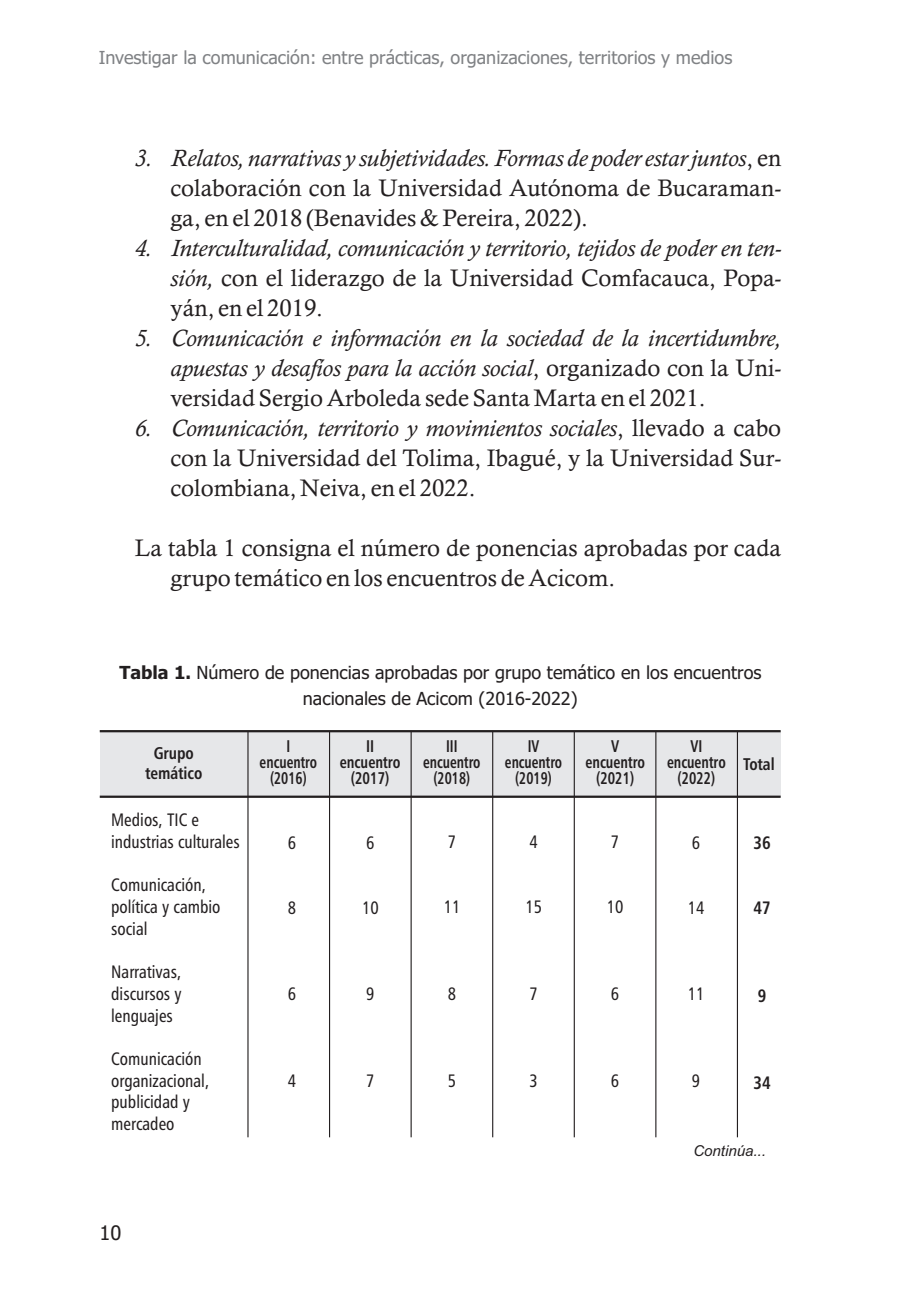
<style>
.page{position:relative;width:907px;height:1305px;background:#fff}
.page>*{position:absolute;margin:0;border:0;box-sizing:border-box;transform-origin:0 0}
.t1{font:24px/30px "Calisto";color:#231f20;text-align:justify}
.t2{font:italic 24px/30px "Calisto";color:#231f20;text-align:justify}
.t3{font:20px "Tahoma";color:#231f20}
.t4{font:18px/21.6px "Humanist 777 BT Roman Condensed B";color:#231f20;scale:.94 1}
.t5{font:18px/26px "Tahoma";color:#231f20;text-align:center}
.t6{font:18px "Tahoma";color:#808285}
.t7{font:18px "Humanist 777 BT Bold Condensed B";color:#231f20;scale:.94 1}
.t8{font:17px/16px "Humanist 777 BT Bold Condensed B";color:#231f20;text-align:center;scale:.83 1}
.t9{font:17px/20px "Humanist 777 BT Bold Condensed B";color:#231f20;text-align:center;scale:.94 1}
.t10{font:17px/16px "Humanist 777 BT Bold Condensed B";color:#231f20;text-align:center;scale:.85 1}
.t11{font:17px/16px "Humanist 777 BT Bold Condensed B";color:#231f20;text-align:center;scale:.87 1}
.t12{font:17px/16px "Humanist 777 BT Bold Condensed B";color:#231f20;text-align:center;scale:.82 1}
.t13{font:17px/16px "Humanist 777 BT Bold Condensed B";color:#231f20;text-align:center;scale:.86 1}
.t14{font:italic 15px "Arial";color:#231f20}
.s1{font-style:italic}
.s2{font-style:normal}
.s3{font-weight:700}
</style>
<div class="page">
<div style="left:100px;top:731px;width:680px;height:65px;background:#e6e7e9"></div>
<hr style="left:100px;top:730px;width:680px;height:2px;background:#231f20">
<hr style="left:100px;top:795px;width:680px;height:3px;background:#231f20">
<hr style="left:736px;top:731px;width:1px;height:406px;background:#231f20">
<hr style="left:655px;top:731px;width:1px;height:406px;background:#231f20">
<hr style="left:573px;top:731px;width:1px;height:406px;background:#231f20">
<hr style="left:492px;top:731px;width:1px;height:406px;background:#231f20">
<hr style="left:410px;top:731px;width:1px;height:406px;background:#231f20">
<hr style="left:329px;top:731px;width:1px;height:406px;background:#231f20">
<hr style="left:247px;top:731px;width:1px;height:406px;background:#231f20">
<p class="t6" style="left:99px;top:51px;width:635px">Investigar la comunicación: entre prácticas, organizaciones, territorios y medios</p>
<p class="t1" style="left:170px;top:145px;width:612px;text-indent:-36px"><span class="s1">3. Relatos, narrativas y subjetividades. Formas de poder estar juntos</span>, en colaboración con la Universidad Autónoma de Bucaraman&shy;ga, en el 2018 (Benavides &amp; Pereira, 2022).</p>
<p class="t2" style="left:170px;top:235px;width:612px;text-indent:-36px">4. Interculturalidad, comunicación y territorio, tejidos de poder en ten&shy;sión, <span class="s2">con el liderazgo de la Universidad Comfacauca, Popa&shy;yán, en el 2019.</span></p>
<p class="t2" style="left:170px;top:325px;width:612px;text-indent:-36px">5. Comunicación e información en la sociedad de la incertidumbre, apuestas y desafíos para la acción social<span class="s2">, organizado con la Uni&shy;versidad Sergio Arboleda sede Santa Marta en el 2021.</span></p>
<p class="t1" style="left:170px;top:415px;width:612px;text-indent:-36px"><span class="s1">6. Comunicación, territorio y movimientos sociales</span>, llevado a cabo con la Universidad del Tolima, Ibagué, y la Universidad Sur&shy;colombiana, Neiva, en el 2022.</p>
<p class="t1" style="left:170px;top:535px;width:612px;text-indent:-36px">La tabla 1 consigna el número de ponencias aprobadas por cada grupo temático en los encuentros de Acicom.</p>
<p class="t5" style="left:119px;top:661px;width:643px"><span class="s3">Tabla 1.</span> Número de ponencias aprobadas por grupo temático en los encuentros nacionales de Acicom (2016-2022)</p>
<p class="t9" style="left:145px;top:745px;width:62px">Grupo temático</p>
<p class="t9" style="left:743px;top:756px;width:35px">Total</p>
<p class="t8" style="left:259px;top:739px;width:71px">I encuentro (2016)</p>
<p class="t11" style="left:339px;top:739px;width:71px">II encuentro (2017)</p>
<p class="t8" style="left:423px;top:739px;width:71px">III encuentro (2018)</p>
<p class="t12" style="left:504px;top:739px;width:71px">IV encuentro (2019)</p>
<p class="t13" style="left:585px;top:739px;width:71px">V encuentro (2021)</p>
<p class="t10" style="left:666px;top:739px;width:71px">VI encuentro (2022)</p>
<p class="t4" style="left:111px;top:811px;width:138px">Medios, TIC e industrias culturales</p>
<p class="t4" style="left:111px;top:876px;width:118px">Comunicación, política y cambio social</p>
<p class="t4" style="left:111px;top:962px;width:76px;text-align:justify">Narrativas, discursos y lenguajes</p>
<p class="t4" style="left:111px;top:1049px;width:106px">Comunicación organizacional, publicidad y mercadeo</p>
<p class="t3" style="left:99px;top:1224px;width:23px">10</p>
<p class="t4" style="left:287px;top:833px;width:10px">6</p>
<p class="t4" style="left:287px;top:898px;width:10px">8</p>
<p class="t4" style="left:287px;top:985px;width:10px">6</p>
<p class="t4" style="left:287px;top:1071px;width:10px">4</p>
<p class="t4" style="left:366px;top:833px;width:10px">6</p>
<p class="t4" style="left:448px;top:833px;width:10px">7</p>
<p class="t4" style="left:362px;top:898px;width:19px">10</p>
<p class="t4" style="left:443px;top:898px;width:19px">11</p>
<p class="t4" style="left:366px;top:985px;width:10px">9</p>
<p class="t4" style="left:448px;top:984px;width:10px">8</p>
<p class="t4" style="left:366px;top:1071px;width:10px">7</p>
<p class="t4" style="left:448px;top:1071px;width:10px">5</p>
<p class="t4" style="left:529px;top:833px;width:10px">4</p>
<p class="t4" style="left:610px;top:833px;width:10px">7</p>
<p class="t4" style="left:691px;top:833px;width:10px">6</p>
<p class="t7" style="left:753px;top:835px;width:20px">36</p>
<p class="t4" style="left:525px;top:898px;width:19px">15</p>
<p class="t4" style="left:606px;top:898px;width:19px">10</p>
<p class="t4" style="left:687px;top:898px;width:19px">14</p>
<p class="t7" style="left:753px;top:900px;width:20px">47</p>
<p class="t4" style="left:529px;top:984px;width:10px">7</p>
<p class="t4" style="left:610px;top:984px;width:10px">6</p>
<p class="t4" style="left:687px;top:985px;width:19px">11</p>
<p class="t7" style="left:757px;top:988px;width:11px">9</p>
<p class="t4" style="left:529px;top:1071px;width:10px">3</p>
<p class="t4" style="left:610px;top:1071px;width:10px">6</p>
<p class="t4" style="left:691px;top:1071px;width:10px">9</p>
<p class="t7" style="left:753px;top:1075px;width:20px">34</p>
<p class="t14" style="left:693px;top:1145px;width:74px">Continúa...</p>
</div>
